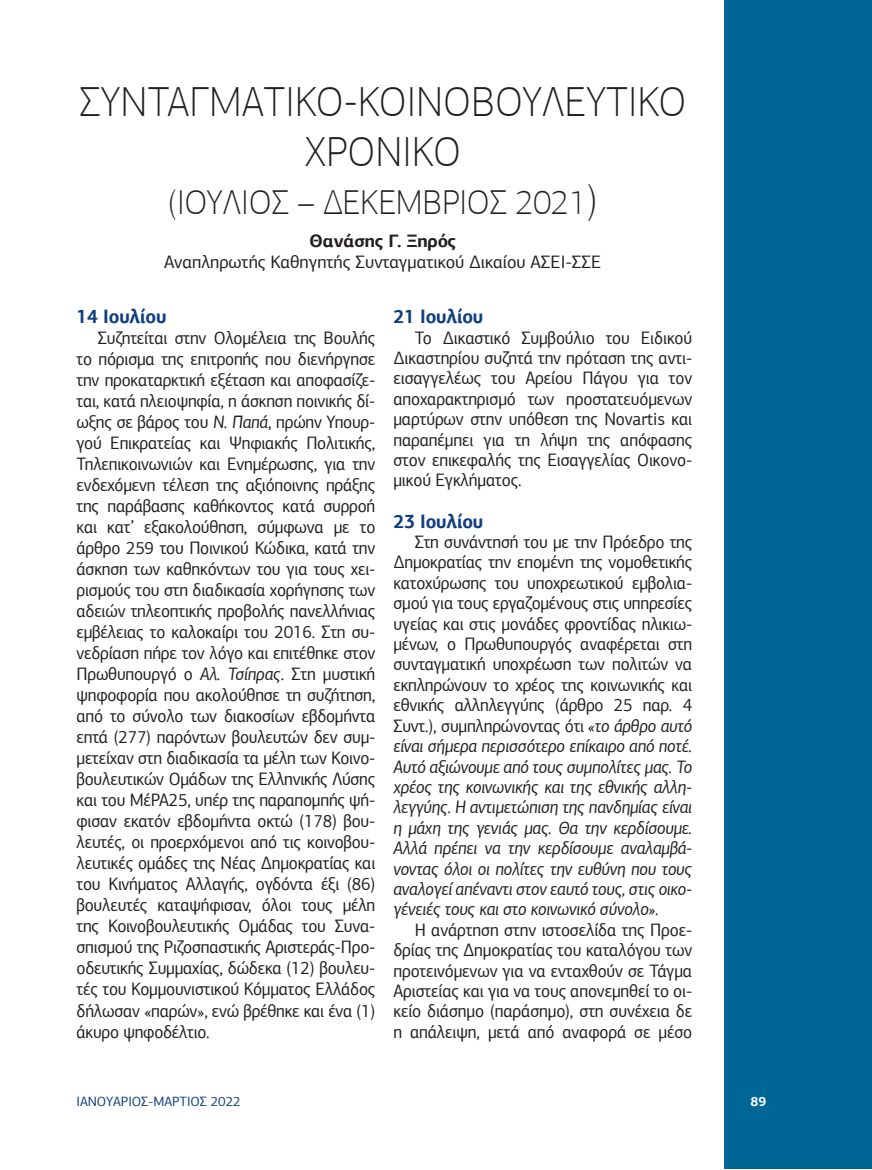
<style>
.page{position:relative;width:872px;height:1170px;background:#fff}
.page>*{position:absolute;margin:0;border:0;box-sizing:border-box;transform-origin:0 0}
.t1{font:100 42px/50.4px "PF Agora Sans Pro";color:#231f20;text-align:center}
.t2{font:100 34.5px "PF Agora Sans Pro";letter-spacing:-.005em;color:#231f20}
.ypotit{font:700 19.5px "PF Agora Sans Pro";letter-spacing:-.01em;color:#0f3e80;scale:.95 1}
.t3{font:18px/21px "PF Agora Sans Pro";letter-spacing:-.01em;color:#231f20;text-align:justify;scale:.95 1}
.t4{font:italic 18px/20.4px "PF Agora Sans Pro";letter-spacing:-.015em;color:#231f20;text-align:justify;scale:.95 1}
.t5{font:18px "PF Agora Sans Pro";letter-spacing:-.01em;color:#231f20}
.t6{font:700 18px "PF Agora Sans Pro";letter-spacing:-.005em;color:#231f20}
.t7{font:13.5px "PF Agora Sans Pro";letter-spacing:-.005em;color:#0f3e80}
.t8{font:700 13.5px "PF Agora Sans Pro";color:#fff}
.s1{font-size:42px}
.s2{font-style:italic}
.s3{font-style:normal}
</style>
<div class="page">
<div style="left:724px;top:1px;width:147px;height:1168px;background:#006695"></div>
<h1 class="t1" style="left:79px;top:76px;width:609px">ΣΥΝΤΑΓΜΑΤΙΚΌ-ΚΟΙΝΟΒΟΥΛΕΥΤΙΚΌ<br>ΧΡΟΝΙΚΟ</h1>
<h2 class="t2" style="left:168px;top:182px;width:431px">(ΙΟΥΛΙΟΣ – ΔΕΚΕΜΒΡΙΟΣ 2021<span class="s1">)</span></h2>
<p class="t6" style="left:309px;top:229px;width:148px">Θανάσης Γ. Ξηρός</p>
<p class="t5" style="left:164px;top:251px;width:438px">Αναπληρωτής Καθηγητής Συνταγματικού Δικαίου ΑΣΕΙ-ΣΣΕ</p>
<p class="ypotit" style="left:77px;top:304px;width:96px">14 Ιουλίου</p>
<p class="t3" style="left:77px;top:327px;width:316px;text-indent:21px">Συζητείται στην Ολομέλεια της Βουλής το πόρισμα της επιτροπής που διενήργησε την προκαταρκτική εξέταση και αποφασίζε&shy;ται, κατά πλειοψηφία, η άσκηση ποινικής δί&shy;ωξης σε βάρος του <span class="s2">Ν. Παπά</span>, πρώην Υπουρ&shy;γού Επικρατείας και Ψηφιακής Πολιτικής, Τηλεπικοινωνιών και Ενημέρωσης, για την ενδεχόμενη τέλεση της αξιόποινης πράξης της παράβασης καθήκοντος κατά συρροή και κατ’ εξακολούθηση, σύμφωνα με το άρθρο 259 του Ποινικού Κώδικα, κατά την άσκηση των καθηκόντων του για τους χει&shy;ρισμούς του στη διαδικασία χορήγησης των αδειών τηλεοπτικής προβολής πανελλήνιας εμβέλειας το καλοκαίρι του 2016. Στη συ&shy;νεδρίαση πήρε τον λόγο και επιτέθηκε στον Πρωθυπουργό ο <span class="s2">Αλ. Τσίπρας</span>. Στη μυστική ψηφοφορία που ακολούθησε τη συζήτηση, από το σύνολο των διακοσίων εβδομήντα επτά (277) παρόντων βουλευτών δεν συμ&shy;μετείχαν στη διαδικασία τα μέλη των Κοινο&shy;βουλευτικών Ομάδων της Ελληνικής Λύσης και του ΜέΡΑ25, υπέρ της παραπομπής ψή&shy;φισαν εκατόν εβδομήντα οκτώ (178) βου&shy;λευτές, οι προερχόμενοι από τις κοινοβου&shy;λευτικές ομάδες της Νέας Δημοκρατίας και του Κινήματος Αλλαγής, ογδόντα έξι (86) βουλευτές καταψήφισαν, όλοι τους μέλη της Κοινοβουλευτικής Ομάδας του Συνα&shy;σπισμού της Ριζοσπαστικής Αριστεράς-Προ&shy;οδευτικής Συμμαχίας, δώδεκα (12) βουλευ&shy;τές του Κομμουνιστικού Κόμματος Ελλάδος δήλωσαν «παρών», ενώ βρέθηκε και ένα (1) άκυρο ψηφοδέλτιο.</p>
<p class="ypotit" style="left:393px;top:304px;width:96px">21 Ιουλίου</p>
<p class="t3" style="left:393px;top:327px;width:316px;line-height:20.4px;text-indent:21px">Το Δικαστικό Συμβούλιο του Ειδικού Δικαστηρίου συζητά την πρόταση της αντι&shy;εισαγγελέως του Αρείου Πάγου για τον αποχαρακτηρισμό των προστατευόμενων μαρτύρων στην υπόθεση της Novartis και παραπέμπει για τη λήψη της απόφασης στον επικεφαλής της Εισαγγελίας Οικονο&shy;μικού Εγκλήματος.</p>
<p class="ypotit" style="left:393px;top:508px;width:96px">23 Ιουλίου</p>
<p class="t4" style="left:393px;top:531px;width:316px;text-indent:21px"><span class="s3">Στη συνάντησή του με την Πρόεδρο της Δημοκρατίας την επομένη της νομοθετικής κατοχύρωσης του υποχρεωτικού εμβολια&shy;σμού για τους εργαζομένους στις υπηρεσίες υγείας και στις μονάδες φροντίδας ηλικιω&shy;μένων, ο Πρωθυπουργός αναφέρεται στη συνταγματική υποχρέωση των πολιτών να εκπληρώνουν το χρέος της κοινωνικής και εθνικής αλληλεγγύης (άρθρο 25 παρ. 4<br>Συντ.), συμπληρώνοντας ότι</span> «το άρθρο αυτό είναι σήμερα περισσότερο επίκαιρο από ποτέ.<br>Αυτό αξιώνουμε από τους συμπολίτες μας. Το χρέος της κοινωνικής και της εθνικής αλλη&shy;λεγγύης. Η αντιμετώπιση της πανδημίας είναι η μάχη της γενιάς μας. Θα την κερδίσουμε.<br>Αλλά πρέπει να την κερδίσουμε αναλαμβά&shy;νοντας όλοι οι πολίτες την ευθύνη που τους αναλογεί απέναντι στον εαυτό τους, στις οικο&shy;γένειές τους και στο κοινωνικό σύνολο».</p>
<p class="t3" style="left:393px;top:919px;width:316px;line-height:20.4px;text-indent:21px">Η ανάρτηση στην ιστοσελίδα της Προε&shy;δρίας της Δημοκρατίας του καταλόγου των προτεινόμενων για να ενταχθούν σε Τάγμα Αριστείας και για να τους απονεμηθεί το οι&shy;κείο διάσημο (παράσημο), στη συνέχεια δε η απάλειψη, μετά από αναφορά σε μέσο</p>
<p class="t7" style="left:77px;top:1092px;width:166px">ΙΑΝΟΥΑΡΙΟΣ-ΜΑΡΤΙΟΣ 2022</p>
<p class="t8" style="left:750px;top:1092px;width:17px">89</p>
</div>
